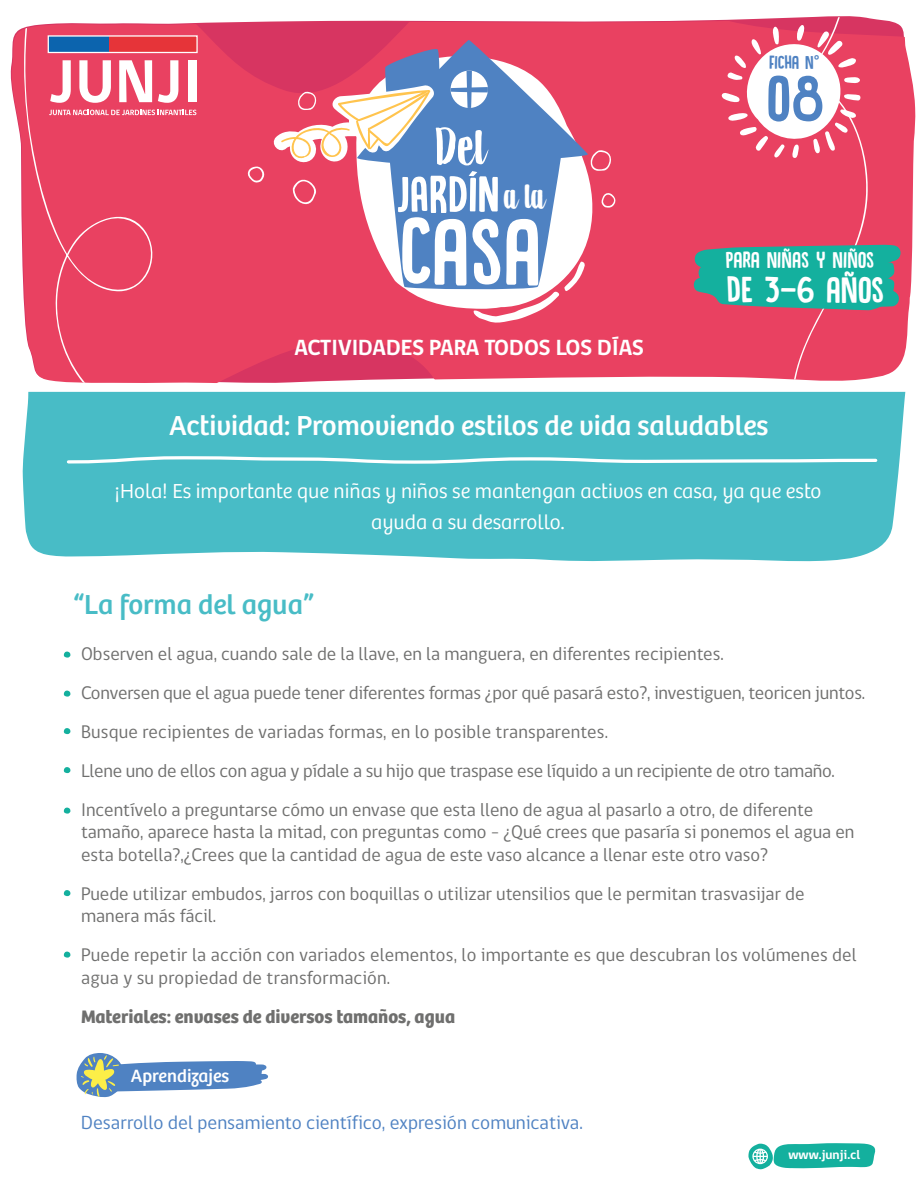
<style>
.page{position:relative;width:918px;height:1188px;background:#fff}
.page>*{position:absolute;margin:0;border:0;box-sizing:border-box;transform-origin:0 0}
.t1{font:99.6px "DK Canoodle";color:#fff}
.t2{font:67.5px "DK Canoodle";color:#4f82c2}
.t3{font:57.45px "DK Aiguille";color:#fff}
.t4{font:53.7px "DK Canoodle";color:#fff}
.t5{font:38.55px "DK Canoodle";color:#fff}
.t6{font:28.5px "Bree";color:#fff}
.t7{font:28.5px "Bree";color:#48bcc6}
.t8{font:23.85px "DK Canoodle";color:#fff}
.t9{font:700 22.5px "gob CL";letter-spacing:-.01em;color:#fff}
.t10{font:300 21px/30.9px "Bree";color:#fff;text-align:center}
.t11{font:19.5px "gob CL";color:#4f82c2}
.t12{font:19.5px "DK Canoodle";letter-spacing:-.01em;color:#4f82c2}
.t13{font:18.75px/39px "gob CL";color:#6f6f6e}
.t14{font:700 18.75px "Bree";color:#6f6f6e}
.t15{font:18.45px "Bree";color:#fff}
.t16{font:700 13.05px "gob CL";color:#fff}
.s1{font-family:"Bree"}
.s2{font-family:"DK Aiguille";font-size:39.9px}
</style>
<div class="page">
<div style="left:23px;top:392px;width:882px;height:170px;background:#48bcc6"></div>
<svg style="left:10px;top:18px;width:906px;height:363px;background:#ea5b78"></svg>
<div style="left:619px;top:17px;width:249px;height:364px;background:#e94161"></div>
<svg style="left:24px;top:18px;width:321px;height:365px;background:#e74666"></svg>
<svg style="left:50px;top:60px;width:21px;height:43px"></svg>
<svg style="left:79px;top:60px;width:32px;height:43px"></svg>
<svg style="left:119px;top:60px;width:33px;height:42px"></svg>
<svg style="left:158px;top:60px;width:20px;height:43px"></svg>
<div style="left:188px;top:60px;width:8px;height:42px;background:#fff"></div>
<svg style="left:49px;top:110px;width:147px;height:5px"></svg>
<svg style="left:47px;top:35px;width:151px;height:19px;background:#a4627e"></svg>
<svg style="left:355px;top:54px;width:239px;height:255px;fill:#e94161"></svg>
<svg style="left:357px;top:40px;width:232px;height:251px;fill:#4f82c2"></svg>
<svg style="left:451px;top:71px;width:37px;height:37px"></svg>
<svg style="left:247px;top:84px;width:190px;height:120px"></svg>
<svg style="left:473px;top:262px;width:113px;height:61px"></svg>
<svg style="left:601px;top:193px;width:16px;height:15px"></svg>
<svg style="left:590px;top:150px;width:21px;height:21px"></svg>
<svg style="left:748px;top:1143px;width:128px;height:26px;background:#43bfb1"></svg>
<svg style="left:722px;top:25px;width:140px;height:133px"></svg>
<svg style="left:65px;top:455px;width:814px;height:10px"></svg>
<svg style="left:694px;top:245px;width:207px;height:65px;background:#2da296"></svg>
<svg style="left:76px;top:1053px;width:192px;height:45px"></svg>
<svg style="left:64px;top:652px;width:6px;height:6px"></svg>
<svg style="left:64px;top:691px;width:6px;height:6px"></svg>
<svg style="left:64px;top:728px;width:6px;height:6px"></svg>
<svg style="left:64px;top:767px;width:6px;height:6px"></svg>
<svg style="left:64px;top:808px;width:6px;height:6px"></svg>
<svg style="left:64px;top:890px;width:6px;height:6px"></svg>
<svg style="left:64px;top:952px;width:6px;height:6px"></svg>
<p class="t12" style="left:769px;top:52px;width:52px">FICHA N<span class="s1">°</span></p>
<h3 class="t3" style="left:435px;top:116px;width:53px">Del</h3>
<h3 class="t4" style="left:396px;top:167px;width:150px">JARDÍN<span class="s2">a la</span></h3>
<h1 class="t1" style="left:399px;top:200px;width:143px">CASA</h1>
<p class="t9" style="left:294px;top:332px;width:351px">ACTIVIDADES PARA TODOS LOS DÍAS</p>
<h2 class="t2" style="left:766px;top:63px;width:60px">08</h2>
<p class="t8" style="left:725px;top:248px;width:150px">PARA NIÑAS Y NIÑOS</p>
<h3 class="t5" style="left:726px;top:270px;width:159px">DE 3-6 AÑOS</h3>
<h3 class="t6" style="left:169px;top:408px;width:601px">Actividad: Promoviendo estilos de vida saludables</h3>
<p class="t10" style="left:115px;top:476px;width:708px">¡Hola! Es importante que niñas y niños se mantengan activos en casa, ya que esto ayuda a su desarrollo.</p>
<h3 class="t7" style="left:73px;top:588px;width:242px">“La forma del agua”</h3>
<p class="t13" style="left:81px;top:634px;width:786px">Observen el agua, cuando sale de la llave, en la manguera, en diferentes recipientes.<br>Conversen que el agua puede tener diferentes formas ¿por qué pasará esto?, investiguen, teoricen juntos.<br>Busque recipientes de variadas formas, en lo posible transparentes.<br>Llene uno de ellos con agua y pídale a su hijo que traspase ese líquido a un recipiente de otro tamaño.<br>Incentívelo a preguntarse cómo un envase que esta lleno de agua al pasarlo a otro, de diferente</p>
<p class="t13" style="left:81px;top:821px;width:775px;line-height:22.5px">tamaño, aparece hasta la mitad, con preguntas como - ¿Qué crees que pasaría si ponemos el agua en esta botella?,¿Crees que la cantidad de agua de este vaso alcance a llenar este otro vaso?</p>
<p class="t13" style="left:81px;top:883px;width:725px;line-height:22.5px">Puede utilizar embudos, jarros con boquillas o utilizar utensilios que le permitan trasvasijar de manera más fácil.</p>
<p class="t13" style="left:81px;top:944px;width:777px;line-height:22.5px">Puede repetir la acción con variados elementos, lo importante es que descubran los volúmenes del agua y su propiedad de transformación.</p>
<p class="t14" style="left:81px;top:1005px;width:376px">Materiales: envases de diversos tamaños, agua</p>
<p class="t15" style="left:131px;top:1065px;width:100px">Aprendizajes</p>
<p class="t11" style="left:81px;top:1109px;width:503px">Desarrollo del pensamiento científico, expresión comunicativa.</p>
<p class="t16" style="left:789px;top:1145px;width:73px">www.junji.cl</p>
</div>
